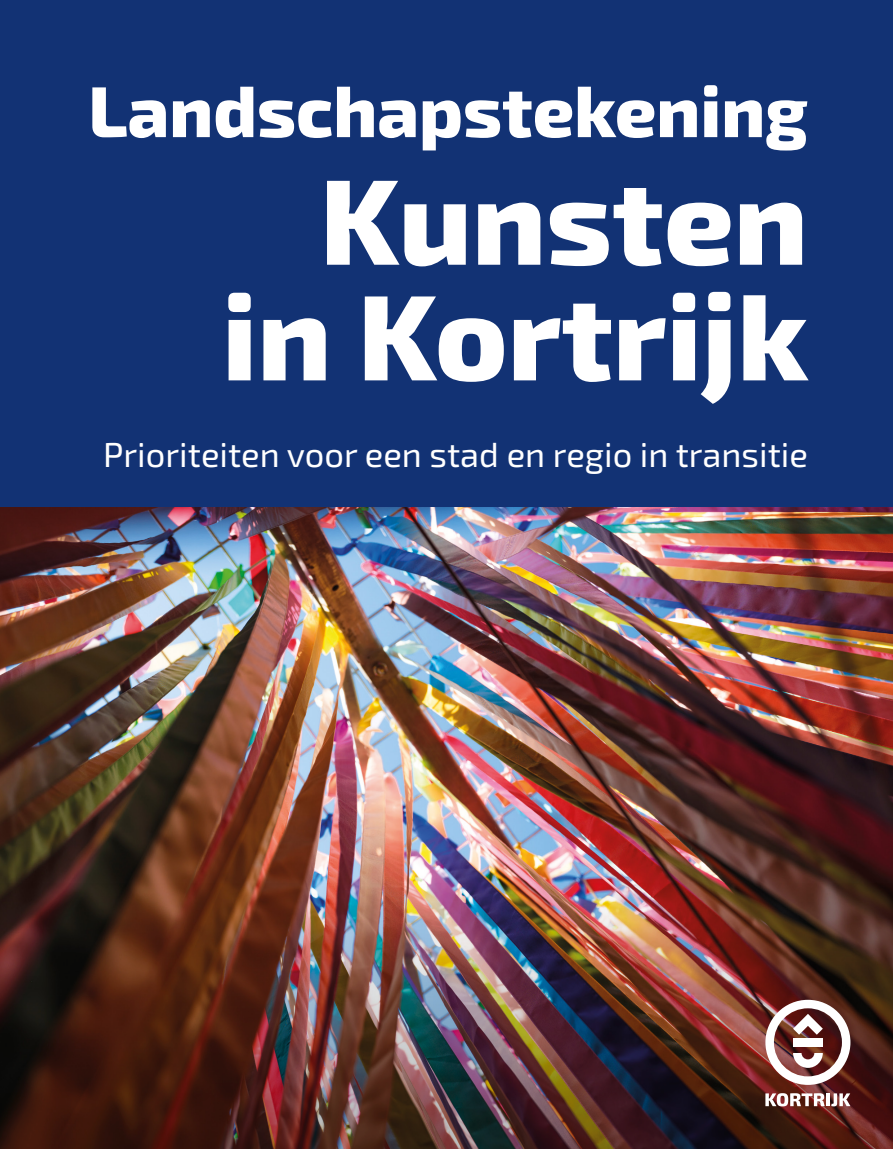
<style>
.page{position:relative;width:893px;height:1149px;background:#fff}
.page>*{position:absolute;margin:0;border:0;box-sizing:border-box;transform-origin:0 0}
.t1{font:800 121.5px/115.5px "Exo 2";color:#fff;text-align:right}
.t2{font:800 72px "Exo 2";color:#fff}
.t3{font:34.5px "Exo 2";color:#fff}
</style>
<div class="page">
<img style="left:0;top:506px;width:893px;height:357px">
<div style="left:0;top:0;width:893px;height:506px;background:#123274"></div>
<img style="left:0;top:863px;width:893px;height:285px">
<svg style="left:765px;top:1092px;width:60px;height:14px"></svg>
<hr style="left:826px;top:1092px;width:4px;height:13px;background:#fff">
<svg style="left:831px;top:1092px;width:19px;height:13px"></svg>
<img style="left:765px;top:999px;width:85px;height:85px">
<h2 class="t2" style="left:88px;top:55px;width:721px">Landschapstekening</h2>
<h1 class="t1" style="left:222px;top:156px;width:588px">Kunsten in Kortrijk</h1>
<p class="t3" style="left:103px;top:430px;width:706px">Prioriteiten voor een stad en regio in transitie</p>
</div>
